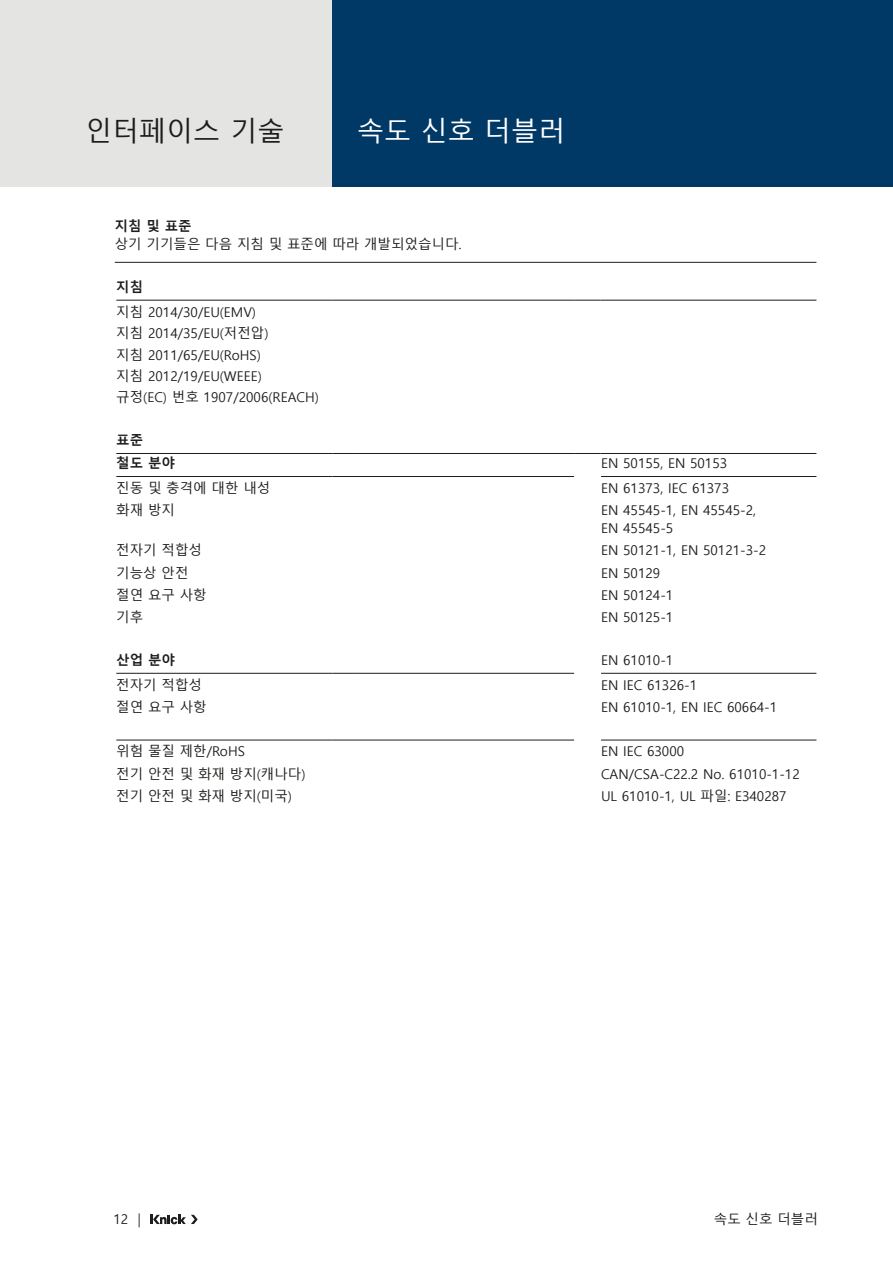
<style>
.page{position:relative;width:893px;height:1263px;background:#fff}
.page>*{position:absolute;margin:0;border:0;box-sizing:border-box;transform-origin:0 0}
.Produktbereiche{font:27px "Malgun Gothic";color:#fff}
.Headline_Produkt{font:27px "Malgun Gothic";color:#1d1d1b}
.Tabelle{font:13.5px/18px "Malgun Gothic";color:#1d1d1b}
.Tabelle_Headline{font:13.5px/18px "Malgun Gothic";color:#1d1d1b}
.Zwischenüberschrift{font:700 13.5px "Malgun Gothic";color:#1d1d1b}
.s1{font-weight:700}
</style>
<div class="page">
<div style="left:332px;top:0;width:561px;height:187px;background:#003866"></div>
<svg style="left:150px;top:1215px;width:48px;height:9px"></svg>
<div style="left:0;top:0;width:332px;height:187px;background:#e4e4e3"></div>
<hr style="left:115px;top:262px;width:701px;height:1px;background:#1d1d1b">
<hr style="left:116px;top:476px;width:216px;height:1px;background:#1d1d1b">
<svg style="left:332px;top:476px;width:26px;height:1px"></svg>
<hr style="left:358px;top:476px;width:216px;height:1px;background:#1d1d1b">
<hr style="left:116px;top:673px;width:216px;height:1px;background:#1d1d1b">
<svg style="left:332px;top:673px;width:26px;height:1px"></svg>
<hr style="left:358px;top:673px;width:216px;height:1px;background:#1d1d1b">
<hr style="left:601px;top:476px;width:215px;height:1px;background:#1d1d1b">
<hr style="left:601px;top:673px;width:215px;height:1px;background:#1d1d1b">
<hr style="left:116px;top:740px;width:216px;height:1px;background:#1d1d1b">
<svg style="left:332px;top:740px;width:26px;height:1px"></svg>
<hr style="left:358px;top:740px;width:216px;height:1px;background:#1d1d1b">
<hr style="left:601px;top:740px;width:215px;height:1px;background:#1d1d1b">
<hr style="left:116px;top:453px;width:216px;height:1px;background:#1d1d1b">
<svg style="left:332px;top:453px;width:26px;height:1px"></svg>
<hr style="left:358px;top:453px;width:217px;height:1px;background:#1d1d1b">
<svg style="left:575px;top:453px;width:25px;height:1px"></svg>
<hr style="left:600px;top:453px;width:216px;height:1px;background:#1d1d1b">
<hr style="left:116px;top:300px;width:216px;height:1px;background:#1d1d1b">
<svg style="left:332px;top:300px;width:26px;height:1px"></svg>
<hr style="left:358px;top:300px;width:217px;height:1px;background:#1d1d1b">
<svg style="left:575px;top:300px;width:25px;height:1px"></svg>
<hr style="left:600px;top:300px;width:216px;height:1px;background:#1d1d1b">
<p class="Headline_Produkt" style="left:85px;top:116px;width:201px">인터페이스 기술</p>
<p class="Produktbereiche" style="left:357px;top:116px;width:210px">속도 신호 더블러</p>
<p class="Tabelle_Headline" style="left:115px;top:218px;width:348px"><span class="s1">지침 및 표준<br></span>상기 기기들은 다음 지침 및 표준에 따라 개발되었습니다.</p>
<p class="Zwischenüberschrift" style="left:116px;top:279px;width:28px">지침</p>
<p class="Tabelle" style="left:116px;top:304px;width:141px">지침 2014/30/EU(EMV)</p>
<p class="Tabelle" style="left:116px;top:325px;width:154px">지침 2014/35/EU(저전압)</p>
<p class="Tabelle" style="left:116px;top:346px;width:146px">지침 2011/65/EU(RoHS)</p>
<p class="Tabelle" style="left:116px;top:367px;width:147px">지침 2012/19/EU(WEEE)</p>
<p class="Tabelle" style="left:116px;top:389px;width:204px">규정(EC) 번호 1907/2006(REACH)</p>
<p class="Zwischenüberschrift" style="left:116px;top:432px;width:28px">표준</p>
<p class="Zwischenüberschrift" style="left:116px;top:455px;width:60px">철도 분야</p>
<p class="Tabelle" style="left:601px;top:454px;width:128px">EN 50155, EN 50153</p>
<p class="Tabelle" style="left:116px;top:479px;width:156px">진동 및 충격에 대한 내성</p>
<p class="Tabelle" style="left:601px;top:479px;width:130px">EN 61373, IEC 61373</p>
<p class="Tabelle" style="left:116px;top:501px;width:60px">화재 방지</p>
<p class="Tabelle" style="left:601px;top:501px;width:157px">EN 45545-1, EN 45545-2,<br>EN 45545-5</p>
<p class="Tabelle" style="left:116px;top:542px;width:87px">전자기 적합성</p>
<p class="Tabelle" style="left:601px;top:542px;width:167px">EN 50121-1, EN 50121-3-2</p>
<p class="Tabelle" style="left:116px;top:564px;width:74px">기능상 안전</p>
<p class="Tabelle" style="left:601px;top:564px;width:61px">EN 50129</p>
<p class="Tabelle" style="left:116px;top:586px;width:92px">절연 요구 사항</p>
<p class="Tabelle" style="left:601px;top:586px;width:74px">EN 50124-1</p>
<p class="Tabelle" style="left:116px;top:608px;width:28px">기후</p>
<p class="Tabelle" style="left:601px;top:608px;width:74px">EN 50125-1</p>
<p class="Zwischenüberschrift" style="left:116px;top:652px;width:60px">산업 분야</p>
<p class="Tabelle" style="left:601px;top:651px;width:74px">EN 61010-1</p>
<p class="Tabelle" style="left:116px;top:676px;width:87px">전자기 적합성</p>
<p class="Tabelle" style="left:601px;top:676px;width:98px">EN IEC 61326-1</p>
<p class="Tabelle" style="left:116px;top:698px;width:92px">절연 요구 사항</p>
<p class="Tabelle" style="left:601px;top:698px;width:178px">EN 61010-1, EN IEC 60664-1</p>
<p class="Tabelle" style="left:116px;top:743px;width:130px">위험 물질 제한/RoHS</p>
<p class="Tabelle" style="left:601px;top:743px;width:85px">EN IEC 63000</p>
<p class="Tabelle" style="left:116px;top:765px;width:191px">전기 안전 및 화재 방지(캐나다)</p>
<p class="Tabelle" style="left:601px;top:765px;width:200px">CAN/CSA-C22.2 No. 61010-1-12</p>
<p class="Tabelle" style="left:116px;top:787px;width:177px">전기 안전 및 화재 방지(미국)</p>
<p class="Tabelle" style="left:601px;top:787px;width:187px">UL 61010-1, UL 파일: E340287</p>
<p class="Tabelle" style="left:113px;top:1211px;width:29px">12 |</p>
<p class="Tabelle" style="left:714px;top:1211px;width:106px">속도 신호 더블러</p>
</div>
